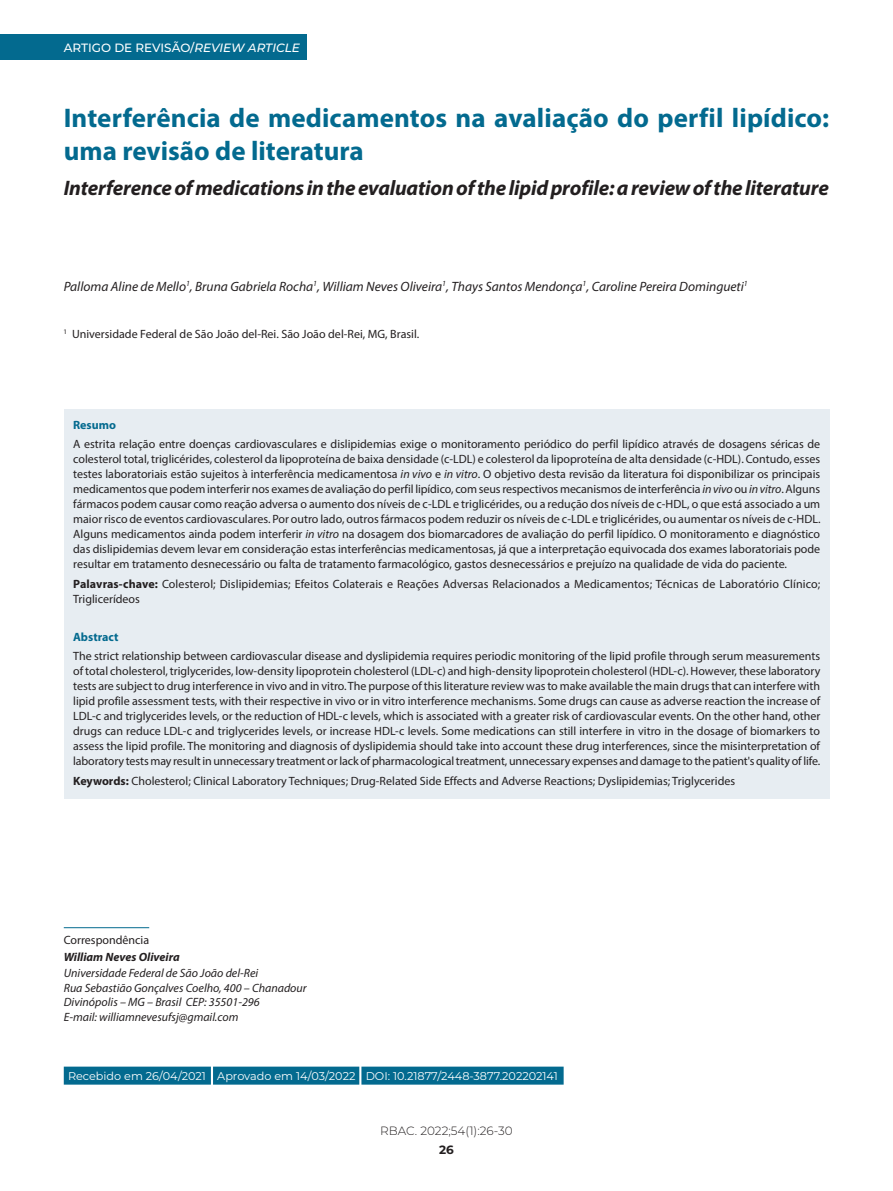
<style>
.page{position:relative;width:893px;height:1191px;background:#fff}
.page>*{position:absolute;margin:0;border:0;box-sizing:border-box;transform-origin:0 0}
.t1{font:700 27px/33px "Myriad Pro";letter-spacing:.005em;color:#036a8f}
.t2{font:italic 700 21px "Myriad Pro";letter-spacing:-.01em;color:#231f20}
.t3{font:italic 13.5px "Myriad Pro";color:#231f20}
.t4{font:12px/15px "Myriad Pro";color:#231f20;text-align:justify}
.t5{font:italic 12px/14.4px "Myriad Pro";color:#231f20}
.t6{font:500 12px "Montserrat";color:#fff}
.t7{font:300 12px "Montserrat";color:#231f20}
.t8{font:italic 700 12px "Myriad Pro";color:#231f20}
.t9{font:700 12px "Myriad Pro";color:#036a8f}
.t10{font:700 12px "Montserrat";color:#231f20}
.t11{font:11.25px "Montserrat";color:#fff}
.s1{font-style:italic}
.s2{font-weight:700}
</style>
<div class="page">
<div style="left:64px;top:408px;width:765px;height:390px;background:#e7edf2"></div>
<div style="left:0;top:34px;width:306px;height:25px;background:#036a8f"></div>
<div style="left:64px;top:1066px;width:147px;height:18px;background:#036a8f"></div>
<div style="left:213px;top:1066px;width:146px;height:18px;background:#036a8f"></div>
<div style="left:361px;top:1066px;width:203px;height:18px;background:#036a8f"></div>
<hr style="left:64px;top:927px;width:85px;height:1px;background:#036a8f">
<p class="t6" style="left:64px;top:39px;width:238px">ARTIGO DE REVISÃO/<span class="s1">REVIEW ARTICLE</span></p>
<h1 class="t1" style="left:64px;top:100px;width:767px">Interferência de medicamentos na avaliação do perfil lipídico: uma revisão de literatura</h1>
<h2 class="t2" style="left:64px;top:174px;width:767px">Interference of medications in the evaluation of the lipid profile: a review of the literature</h2>
<p class="t3" style="left:64px;top:278px;width:686px">Palloma Aline de Mello<sup>1</sup>, Bruna Gabriela Rocha<sup>1</sup>, William Neves Oliveira<sup>1</sup>, Thays Santos Mendonça<sup>1</sup>, Caroline Pereira Domingueti<sup>1</sup></p>
<p class="t4" style="left:64px;top:326px;width:357px"><sup>1</sup> Universidade Federal de São João del-Rei. São João del-Rei, MG, Brasil.</p>
<p class="t9" style="left:73px;top:417px;width:44px">Resumo</p>
<p class="t4" style="left:73px;top:436px;width:749px">A estrita relação entre doenças cardiovasculares e dislipidemias exige o monitoramento periódico do perfil lipídico através de dosagens séricas de colesterol total, triglicérides, colesterol da lipoproteína de baixa densidade (c-LDL) e colesterol da lipoproteína de alta densidade (c-HDL). Contudo, esses testes laboratoriais estão sujeitos à interferência medicamentosa <span class="s1">in vivo</span> e <span class="s1">in vitro</span>. O objetivo desta revisão da literatura foi disponibilizar os principais medicamentos que podem interferir nos exames de avaliação do perfil lipídico, com seus respectivos mecanismos de interferência <span class="s1">in vivo</span> ou <span class="s1">in vitro</span>. Alguns fármacos podem causar como reação adversa o aumento dos níveis de c-LDL e triglicérides, ou a redução dos níveis de c-HDL, o que está associado a um maior risco de eventos cardiovasculares. Por outro lado, outros fármacos podem reduzir os níveis de c-LDL e triglicérides, ou aumentar os níveis de c-HDL.<br>Alguns medicamentos ainda podem interferir <span class="s1">in vitro</span> na dosagem dos biomarcadores de avaliação do perfil lipídico. O monitoramento e diagnóstico das dislipidemias devem levar em consideração estas interferências medicamentosas, já que a interpretação equivocada dos exames laboratoriais pode resultar em tratamento desnecessário ou falta de tratamento farmacológico, gastos desnecessários e prejuízo na qualidade de vida do paciente.</p>
<p class="t4" style="left:73px;top:576px;width:749px"><span class="s2">Palavras-chave:</span> Colesterol; Dislipidemias; Efeitos Colaterais e Reações Adversas Relacionados a Medicamentos; Técnicas de Laboratório Clínico;<br>Triglicerídeos</p>
<p class="t9" style="left:73px;top:629px;width:47px">Abstract</p>
<p class="t4" style="left:73px;top:648px;width:749px">The strict relationship between cardiovascular disease and dyslipidemia requires periodic monitoring of the lipid profile through serum measurements of total cholesterol, triglycerides, low-density lipoprotein cholesterol (LDL-c) and high-density lipoprotein cholesterol (HDL-c). However, these laboratory tests are subject to drug interference in vivo and in vitro. The purpose of this literature review was to make available the main drugs that can interfere with lipid profile assessment tests, with their respective in vivo or in vitro interference mechanisms. Some drugs can cause as adverse reaction the increase of LDL-c and triglycerides levels, or the reduction of HDL-c levels, which is associated with a greater risk of cardiovascular events. On the other hand, other drugs can reduce LDL-c and triglycerides levels, or increase HDL-c levels. Some medications can still interfere in vitro in the dosage of biomarkers to assess the lipid profile. The monitoring and diagnosis of dyslipidemia should take into account these drug interferences, since the misinterpretation of laboratory tests may result in unnecessary treatment or lack of pharmacological treatment, unnecessary expenses and damage to the patient's quality of life.</p>
<p class="t4" style="left:73px;top:773px;width:663px"><span class="s2">Keywords:</span> Cholesterol; Clinical Laboratory Techniques; Drug-Related Side Effects and Adverse Reactions; Dyslipidemias; Triglycerides</p>
<p class="t4" style="left:64px;top:932px;width:87px">Correspondência</p>
<p class="t8" style="left:64px;top:949px;width:117px">William Neves Oliveira</p>
<p class="t5" style="left:64px;top:966px;width:244px">Universidade Federal de São João del-Rei<br>Rua Sebastião Gonçalves Coelho, 400 – Chanadour Divinópolis – MG – Brasil CEP: 35501-296<br>E-mail: williamnevesufsj@gmail.com</p>
<p class="t11" style="left:68px;top:1068px;width:491px">Recebido em 26/04/2021 Aprovado em 14/03/2022 DOI: 10.21877/2448-3877.202202141</p>
<p class="t7" style="left:380px;top:1122px;width:134px">RBAC. 2022;54(1):26-30</p>
<p class="t10" style="left:439px;top:1140px;width:16px">26</p>
</div>
